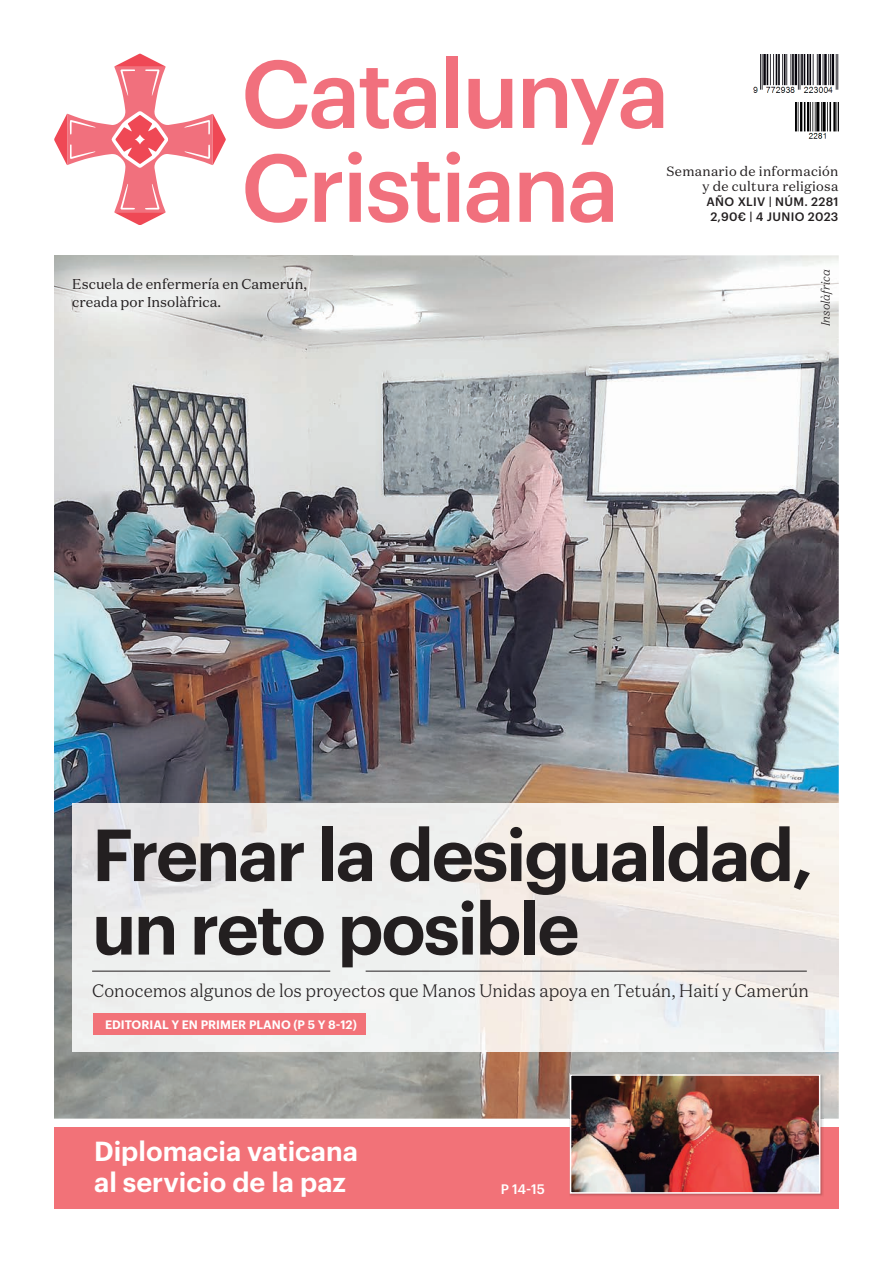
<style>
.page{position:relative;width:893px;height:1263px;background:#fff}
.page>*{position:absolute;margin:0;border:0;box-sizing:border-box;transform-origin:0 0}
.t1{font:600 72px/73.5px "Graphik";letter-spacing:-.03em;color:#231f20}
.t2{font:600 27px/31.5px "Graphik";color:#fff}
.t3{font:300 18px "Domaine Text";color:#231f20}
.t4{font:14.25px/18px "Domaine Text";color:#231f20}
.t5{font:13.5px/15px "Domaine Text";letter-spacing:.02em;color:#231f20;text-align:right}
.t6{font:500 13.5px "Graphik";color:#fff}
.t7{font:500 12px/15px "Graphik";letter-spacing:.025em;color:#231f20;text-align:center}
.t8{font:600 12px "Graphik";color:#fff}
.t9{font:italic 300 12px "Domaine Text";color:#231f20}
</style>
<div class="page">
<img style="left:753px;top:54px;width:86px;height:39px">
<svg style="left:245px;top:60px;width:109px;height:69px"></svg>
<svg style="left:360px;top:68px;width:76px;height:61px"></svg>
<div style="left:446px;top:56px;width:12px;height:72px;background:#f1707d"></div>
<svg style="left:468px;top:79px;width:44px;height:50px"></svg>
<svg style="left:523px;top:78px;width:140px;height:67px"></svg>
<svg style="left:245px;top:154px;width:63px;height:69px"></svg>
<svg style="left:315px;top:172px;width:27px;height:50px"></svg>
<svg style="left:348px;top:152px;width:14px;height:70px"></svg>
<svg style="left:368px;top:162px;width:72px;height:61px"></svg>
<svg style="left:446px;top:152px;width:14px;height:70px"></svg>
<svg style="left:467px;top:172px;width:42px;height:51px"></svg>
<svg style="left:520px;top:172px;width:44px;height:50px"></svg>
<svg style="left:570px;top:172px;width:43px;height:51px"></svg>
<svg style="left:54px;top:54px;width:172px;height:171px"></svg>
<img style="left:796px;top:103px;width:43px;height:36px">
<div style="left:54px;top:1128px;width:784px;height:81px;background:#f27278"></div>
<img style="left:54px;top:255px;width:785px;height:863px">
<img style="left:54px;top:255px;width:298px;height:101px">
<img style="left:72px;top:803px;width:767px;height:248px">
<hr style="left:92px;top:971px;width:238px;height:1px;background:#231f20">
<div style="left:93px;top:1013px;width:273px;height:22px;background:#f27278"></div>
<hr style="left:366px;top:971px;width:441px;height:1px;background:#231f20">
<img style="left:569px;top:1073px;width:254px;height:123px">
<img style="left:573px;top:1077px;width:244px;height:114px">
<div style="left:570px;top:1074px;width:250px;height:120px;border:2px solid #fff"></div>
<p class="t4" style="left:72px;top:275px;width:236px">Escuela de enfermería en Camerún, creada por Insolàfrica.</p>
<p class="t5" style="left:667px;top:164px;width:173px">Semanario de información y de cultura religiosa</p>
<p class="t7" style="left:707px;top:193px;width:133px">AÑO XLIV | NÚM. 2281<br>2,90€ | 4 JUNIO 2023</p>
<p class="t9" style="left:818px;top:326px;width:58px;rotate:-90deg">Insolàfrica</p>
<h1 class="t1" style="left:92px;top:812px;width:723px">Frenar la desigualdad, un reto posible</h1>
<p class="t3" style="left:92px;top:979px;width:718px">Conocemos algunos de los proyectos que Manos Unidas apoya en Tetuán, Haití y Camerún</p>
<p class="t8" style="left:105px;top:1015px;width:253px">EDITORIAL Y EN PRIMER PLANO (P 5 Y 8-12)</p>
<h2 class="t2" style="left:94px;top:1133px;width:265px">Diplomacia vaticana al servicio de la paz</h2>
<p class="t6" style="left:501px;top:1178px;width:46px">P 14-15</p>
</div>
